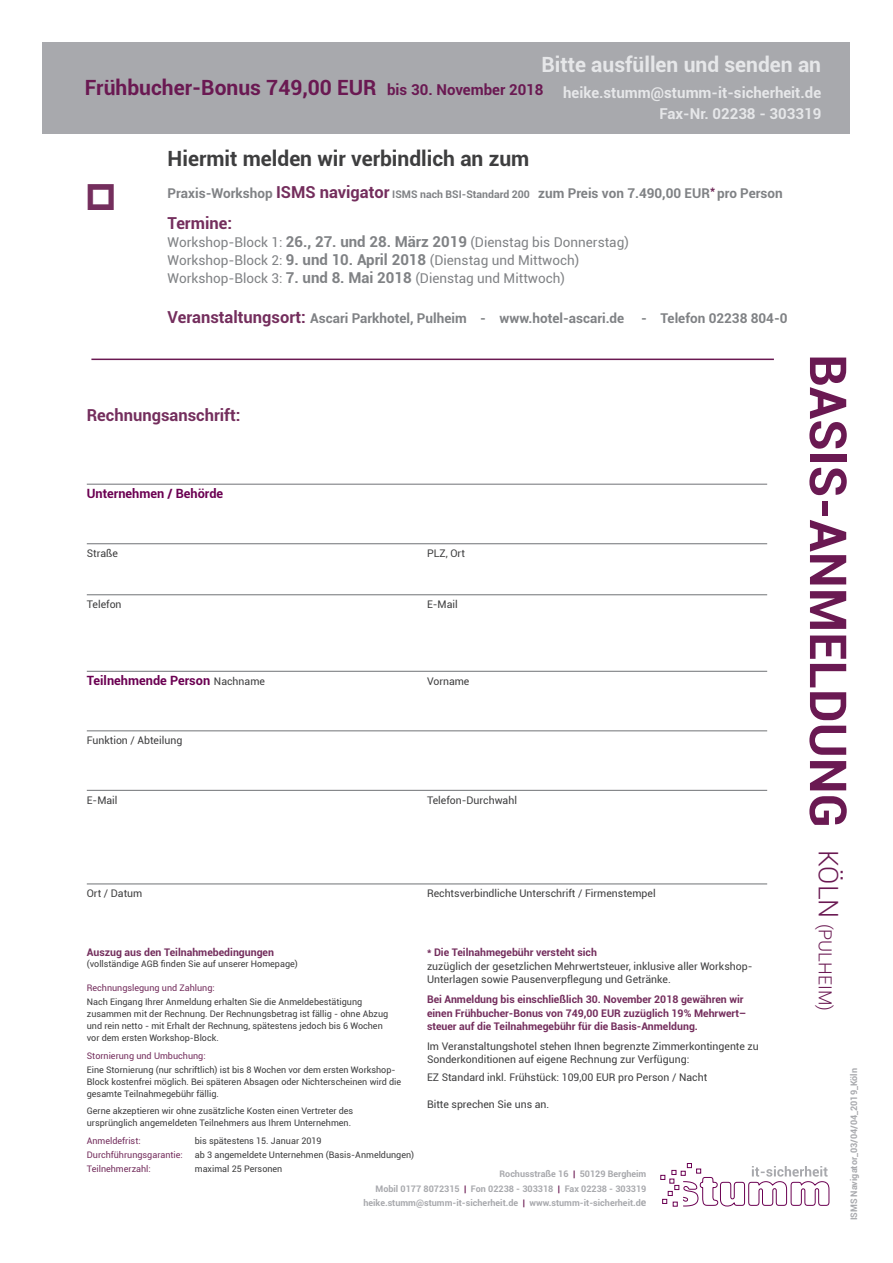
<style>
.page{position:relative;width:893px;height:1263px;background:#fff}
.page>*{position:absolute;margin:0;border:0;box-sizing:border-box;transform-origin:0 0}
.t1{font:700 51px "Roboto";color:#6a1952}
.t2{font:700 21px "Roboto";color:#6a1952}
.t3{font:700 21px "Roboto";color:#3e3e3f}
.t4{font:700 21px "Roboto";color:#e6e7e9}
.t5{font:300 18px "Roboto";color:#6a1952}
.t6{font:700 16.5px "Roboto";color:#742e5d}
.t7{font:700 15px/21px "Roboto";color:#e6e7e9;text-align:right}
.t8{font:13.5px/18px "Roboto";color:#808285}
.t9{font:700 13.5px "Roboto";color:#808285}
.t10{font:700 12.75px "Roboto";color:#6b0052}
.t11{font:10.5px/13.5px "Roboto";color:#3e3e3f}
.t12{font:700 10.5px/13.5px "Roboto";color:#742e5d}
.t13{font:9px/12px "Roboto";color:#3e3e3f}
.t14{font:700 9px/14.7px "Roboto";color:#a8a9ad;text-align:right}
.t15{font:9px "Roboto";color:#742e5d}
.s1{font-size:15px}
.s2{font-size:16.5px;color:#742e5d}
.s3{font-size:10.5px}
.s4{font-weight:700;font-size:15px}
.s5{font-weight:400;font-size:10.5px;color:#3e3e3f}
.s6{color:#6a1952}
.s7{font-size:27px}
</style>
<div class="page">
<svg style="left:660px;top:1163px;width:169px;height:43px"></svg>
<div style="left:43px;top:43px;width:807px;height:91px;background:#a8a9ad"></div>
<hr style="left:91px;top:359px;width:683px;height:1px;background:#6a1952">
<hr style="left:87px;top:484px;width:680px;height:1px;background:#808285">
<hr style="left:87px;top:543px;width:680px;height:1px;background:#808285">
<hr style="left:87px;top:594px;width:680px;height:1px;background:#808285">
<hr style="left:87px;top:671px;width:680px;height:1px;background:#808285">
<hr style="left:87px;top:730px;width:680px;height:1px;background:#808285">
<hr style="left:87px;top:790px;width:680px;height:1px;background:#808285">
<hr style="left:87px;top:883px;width:680px;height:1px;background:#808285">
<h2 class="t4" style="left:541px;top:50px;width:281px">Bitte ausfüllen und senden an</h2>
<h3 class="t7" style="left:563px;top:81px;width:260px">heike.stumm@stumm-it-sicherheit.de<br>Fax-Nr. 02238 - 303319</h3>
<h2 class="t2" style="left:85px;top:73px;width:460px">Frühbucher-Bonus 749,00 EUR <span class="s1">bis 30. November 2018</span></h2>
<h2 class="t3" style="left:168px;top:144px;width:363px">Hiermit melden wir verbindlich an zum</h2>
<h3 class="t9" style="left:168px;top:184px;width:617px">Praxis-Workshop <span class="s2">ISMS navigator</span> <span class="s3">ISMS nach BSI-Standard 200</span> zum Preis von 7.490,00 EUR<sup>*</sup> pro Person</h3>
<h3 class="t6" style="left:168px;top:212px;width:66px">Termine:</h3>
<h3 class="t8" style="left:168px;top:233px;width:463px">Workshop-Block 1: <span class="s4">26., 27. und 28. März 2019</span> (Dienstag bis Donnerstag)<br>Workshop-Block 2: <span class="s4">9. und 10. April 2018</span> (Dienstag und Mittwoch)<br>Workshop-Block 3: <span class="s4">7. und 8. Mai 2018</span> (Dienstag und Mittwoch)</h3>
<h3 class="t9" style="left:168px;top:308px;width:621px"><span class="s2">Veranstaltungsort:</span> Ascari Parkhotel, Pulheim - www.hotel-ascari.de - Telefon 02238 804-0</h3>
<h3 class="t6" style="left:87px;top:403px;width:155px">Rechnungsanschrift:</h3>
<h3 class="t10" style="left:87px;top:484px;width:138px">Unternehmen / Behörde</h3>
<p class="t11" style="left:87px;top:546px;width:33px">Straße</p>
<p class="t11" style="left:427px;top:546px;width:39px">PLZ, Ort</p>
<p class="t11" style="left:87px;top:597px;width:36px">Telefon</p>
<p class="t11" style="left:427px;top:597px;width:32px">E-Mail</p>
<h3 class="t10" style="left:87px;top:671px;width:180px">Teilnehmende Person <span class="s5">Nachname</span></h3>
<p class="t11" style="left:427px;top:674px;width:44px">Vorname</p>
<p class="t11" style="left:87px;top:733px;width:97px">Funktion / Abteilung</p>
<p class="t11" style="left:87px;top:793px;width:32px">E-Mail</p>
<p class="t11" style="left:427px;top:793px;width:91px">Telefon-Durchwahl</p>
<p class="t11" style="left:87px;top:886px;width:57px">Ort / Datum</p>
<p class="t11" style="left:427px;top:886px;width:230px">Rechtsverbindliche Unterschrift / Firmenstempel</p>
<p class="t12" style="left:87px;top:945px;width:189px">Auszug aus den Teilnahmebedingungen</p>
<p class="t13" style="left:87px;top:957px;width:213px">(vollständige AGB finden Sie auf unserer Homepage)</p>
<p class="t15" style="left:87px;top:981px;width:129px">Rechnungslegung und Zahlung:</p>
<p class="t13" style="left:87px;top:995px;width:303px">Nach Eingang Ihrer Anmeldung erhalten Sie die Anmeldebestätigung zusammen mit der Rechnung. Der Rechnungsbetrag ist fällig - ohne Abzug und rein netto - mit Erhalt der Rechnung, spätestens jedoch bis 6 Wochen vor dem ersten Workshop-Block.</p>
<p class="t15" style="left:87px;top:1050px;width:120px">Stornierung und Umbuchung:</p>
<p class="t13" style="left:87px;top:1064px;width:316px">Eine Stornierung (nur schriftlich) ist bis 8 Wochen vor dem ersten Workshop-<br>Block kostenfrei möglich. Bei späteren Absagen oder Nichterscheinen wird die gesamte Teilnahmegebühr fällig.</p>
<p class="t13" style="left:87px;top:1104px;width:268px">Gerne akzeptieren wir ohne zusätzliche Kosten einen Vertreter des ursprünglich angemeldeten Teilnehmers aus Ihrem Unternehmen.</p>
<p class="t15" style="left:87px;top:1134px;width:55px">Anmeldefrist:</p>
<p class="t13" style="left:195px;top:1134px;width:128px">bis spätestens 15. Januar 2019</p>
<p class="t15" style="left:87px;top:1148px;width:98px">Durchführungsgarantie:</p>
<p class="t13" style="left:195px;top:1148px;width:221px">ab 3 angemeldete Unternehmen (Basis-Anmeldungen)</p>
<p class="t15" style="left:87px;top:1163px;width:65px">Teilnehmerzahl:</p>
<p class="t13" style="left:195px;top:1163px;width:89px">maximal 25 Personen</p>
<p class="t12" style="left:427px;top:945px;width:171px">* Die Teilnahmegebühr versteht sich</p>
<p class="t11" style="left:427px;top:959px;width:327px">zuzüglich der gesetzlichen Mehrwertsteuer, inklusive aller Workshop-<br>Unterlagen sowie Pausenverpflegung und Getränke.</p>
<p class="t12" style="left:427px;top:992px;width:321px">Bei Anmeldung bis einschließlich 30. November 2018 gewähren wir einen Frühbucher-Bonus von 749,00 EUR zuzüglich 19% Mehrwert– steuer auf die Teilnahmegebühr für die Basis-Anmeldung.</p>
<p class="t11" style="left:427px;top:1039px;width:333px">Im Veranstaltungshotel stehen Ihnen begrenzte Zimmerkontingente zu<br>Sonderkonditionen auf eigene Rechnung zur Verfügung:</p>
<p class="t11" style="left:427px;top:1070px;width:282px">EZ Standard inkl. Frühstück: 109,00 EUR pro Person / Nacht</p>
<p class="t11" style="left:427px;top:1097px;width:124px">Bitte sprechen Sie uns an.</p>
<p class="t14" style="left:363px;top:1166px;width:285px">Rochusstraße 16 <span class="s6">|</span> 50129 Bergheim<br>Mobil 0177 8072315 <span class="s6">|</span> Fon 02238 - 303318 <span class="s6">|</span> Fax 02238 - 303319 heike.stumm@stumm-it-sicherheit.de <span class="s6">|</span> www.stumm-it-sicherheit.d<span class="s3">e</span></p>
<h1 class="t1" style="left:864px;top:354px;width:475px;rotate:90deg">BASIS-ANMELDUNG</h1>
<h3 class="t5" style="left:838px;top:850px;width:162px;rotate:90deg"><span class="s7">KÖLN</span> (PULHEIM)</h3>
<p class="t14" style="left:846px;top:1220px;width:154px;rotate:-90deg">ISMS Navigator_03/04/04_2019_Köln</p>
</div>
